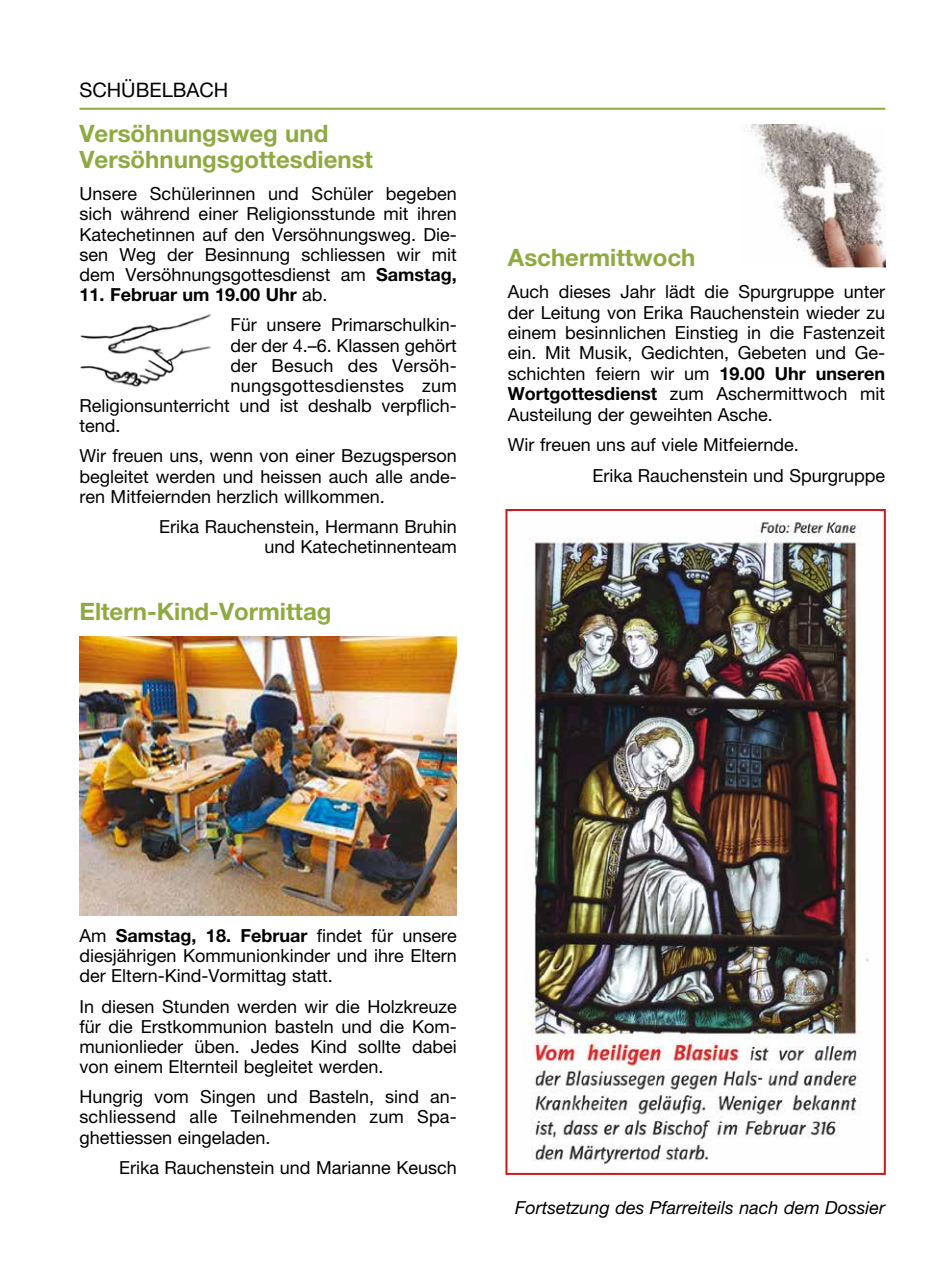
<style>
.page{position:relative;width:942px;height:1276px;background:#fff}
.page>*{position:absolute;margin:0;border:0;box-sizing:border-box;transform-origin:0 0}
.t1{font:700 24px/26.2px "Helvetica Neue LT Pro";color:#8eaa41}
.t2{font:20px "Helvetica Neue LT Pro";color:#000}
.t3{font:18px/20.2px "Helvetica Neue LT Pro";color:#000;text-align:justify}
.t4{font:italic 18px "Helvetica Neue LT Pro";color:#000}
.t5{font:18px "Helvetica Neue LT Pro";letter-spacing:.02em;color:#000}
.s1{font-weight:700}
</style>
<div class="page">
<hr style="left:79px;top:108px;width:805px;height:2px;background:#8eaa41">
<img style="left:80px;top:314px;width:131px;height:73px">
<img style="left:80px;top:636px;width:376px;height:279px">
<img style="left:744px;top:125px;width:140px;height:143px">
<img style="left:525px;top:522px;width:344px;height:645px">
<div style="left:505px;top:509px;width:380px;height:666px;border:2px solid #cd1719"></div>
<p class="t2" style="left:79px;top:78px;width:150px">SCHÜBELBACH</p>
<h1 class="t1" style="left:79px;top:120px;width:295px">Versöhnungsweg und<br>Versöhnungsgottesdienst</h1>
<p class="t3" style="left:79px;top:184px;width:379px">Unsere Schülerinnen und Schüler begeben sich während einer Religionsstunde mit ihren Katechetinnen auf den Versöhnungsweg. Die&shy;sen Weg der Besinnung schliessen wir mit dem Versöhnungsgottesdienst am <span class="s1">Samstag,</span></p>
<p class="t3" style="left:230px;top:279px;width:226px;line-height:30.2px;text-indent:-151px"><span class="s1">11. Februar um 19.00 Uhr</span> ab.<br>Für unsere Primarschulkin-</p>
<p class="t3" style="left:230px;top:335px;width:228px">der der 4.–6. Klassen gehört</p>
<p class="t3" style="left:230px;top:355px;width:228px">der Besuch des Versöh-</p>
<p class="t5" style="left:230px;top:375px;width:228px">nungsgottesdienstes zum</p>
<p class="t3" style="left:79px;top:395px;width:379px">Religionsunterricht und ist deshalb verpflich-</p>
<p class="t3" style="left:79px;top:415px;width:43px">tend.</p>
<p class="t3" style="left:79px;top:446px;width:379px">Wir freuen uns, wenn von einer Bezugsperson begleitet werden und heissen auch alle ande&shy;ren Mitfeiernden herzlich willkommen.</p>
<p class="t3" style="left:159px;top:516px;width:299px;text-align:right">Erika Rauchenstein, Hermann Bruhin und Katechetinnenteam</p>
<h1 class="t1" style="left:79px;top:597px;width:253px">Eltern-Kind-Vormittag</h1>
<h1 class="t1" style="left:507px;top:243px;width:189px">Aschermittwoch</h1>
<p class="t3" style="left:507px;top:281px;width:379px;text-align:left">Auch dieses Jahr lädt die Spurgruppe unter der Leitung von Erika Rauchenstein wieder zu einem besinnlichen Einstieg in die Fastenzeit ein. Mit Musik, Gedichten, Gebeten und Ge-- schichten feiern wir um <span class="s1">19.00 Uhr unseren Wortgottesdienst</span> zum Aschermittwoch mit Austeilung der geweihten Asche.</p>
<p class="t3" style="left:592px;top:429px;width:294px;line-height:30.6px;text-indent:-84px">Wir freuen uns auf viele Mitfeiernde.<br>Erika Rauchenstein und Spurgruppe</p>
<p class="t3" style="left:79px;top:925px;width:379px">Am <span class="s1">Samstag, 18. Februar</span> findet für unsere diesjährigen Kommunionkinder und ihre Eltern der Eltern-Kind-Vormittag statt.</p>
<p class="t3" style="left:79px;top:996px;width:379px">In diesen Stunden werden wir die Holzkreuze für die Erstkommunion basteln und die Kom&shy;munionlieder üben. Jedes Kind sollte dabei von einem Elternteil begleitet werden.</p>
<p class="t3" style="left:79px;top:1086px;width:377px">Hungrig vom Singen und Basteln, sind an-- schliessend alle Teilnehmenden zum Spa&shy;ghettiessen eingeladen.</p>
<p class="t3" style="left:119px;top:1157px;width:339px">Erika Rauchenstein und Marianne Keusch</p>
<p class="t4" style="left:515px;top:1196px;width:371px">Fortsetzung des Pfarreiteils nach dem Dossier</p>
</div>
